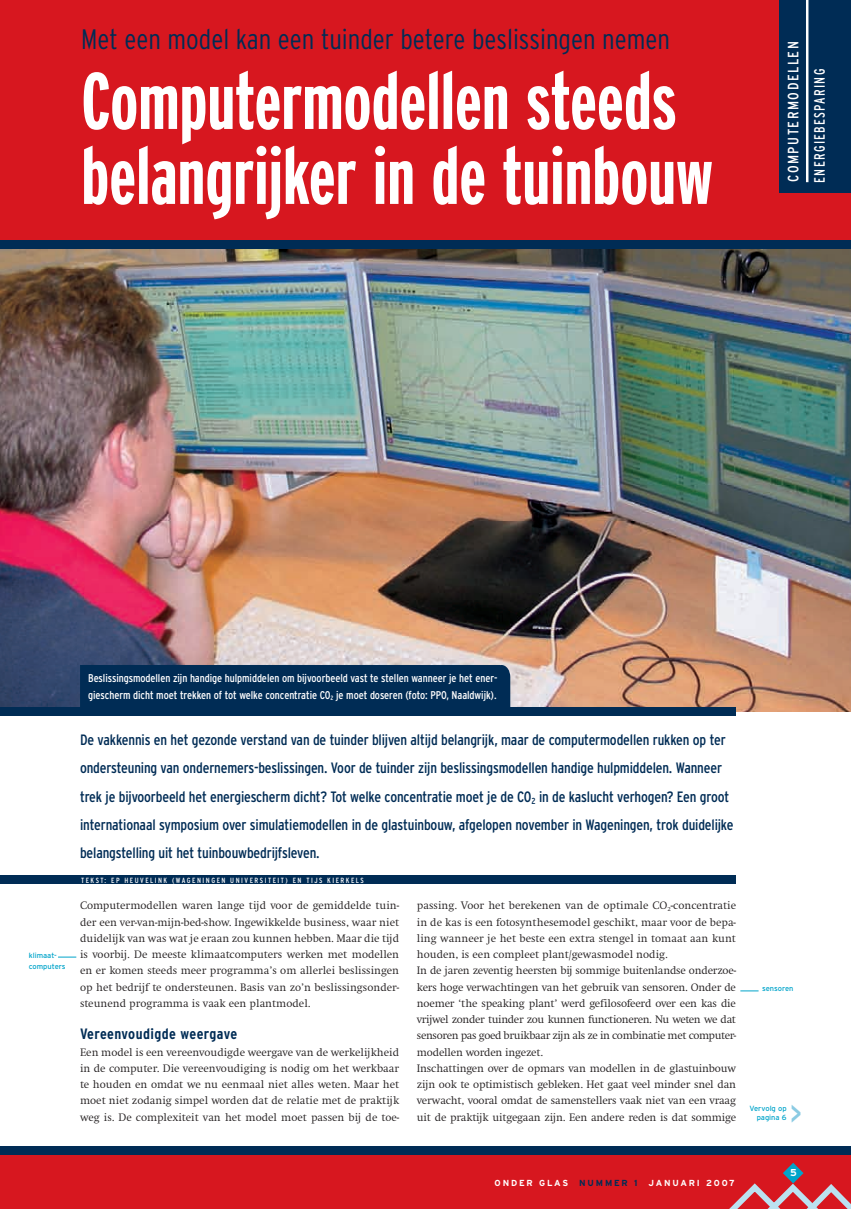
<style>
.page{position:relative;width:851px;height:1209px;background:#fff}
.page>*{position:absolute;margin:0;border:0;box-sizing:border-box;transform-origin:0 0}
.t1{font:700 extra-condensed 80px/75px "Interstate";color:#fff}
.t2{font:30.12px "Interstate";color:#8bcbe3}
.t3{font:300 condensed 28.12px "Interstate";color:#002c55}
.t4{font:condensed 15px/28.1px "Interstate";letter-spacing:-.01em;color:#002c55}
.t5{font:condensed 15px/26.4px "Interstate";letter-spacing:.1em;color:#fff}
.t6{font:700 condensed 15px "Interstate";letter-spacing:.025em;color:#002c55}
.t7{font:300 11.25px/16.2px "Swift";letter-spacing:-.015em;color:#231f20;text-align:justify}
.t8{font:condensed 11.25px/17.5px "Interstate";letter-spacing:-.005em;color:#fff}
.t9{font:700 10px "Interstate";color:#fff}
.t10{font:700 8.75px "Interstate";letter-spacing:.205em;color:#fff}
.t11{font:700 8.75px "Interstate";letter-spacing:.205em;color:#002c55}
.t12{font:condensed 7.5px "Interstate";letter-spacing:.2em;color:#fff}
.t13{font:7.5px/8.8px "Interstate";color:#00a4ca;text-align:right}
</style>
<div class="page">
<img style="left:0;top:0;width:850px;height:1209px">
<h3 class="t3" style="left:81px;top:29px;width:590px">Met een model kan een tuinder betere beslissingen nemen</h3>
<h1 class="t1" style="left:81px;top:70px;width:633px">Computermodellen steeds belangrijker in de tuinbouw</h1>
<h3 class="t5" style="left:781px;top:183px;width:143px;rotate:-90deg">COMPUTERMODELLEN<br>ENERGIEBESPARING</h3>
<p class="t13" style="left:29px;top:949px;width:38px;line-height:11.2px;text-align:left">klimaat&shy;computers</p>
<p class="t8" style="left:88px;top:670px;width:410px">Beslissingsmodellen zijn handige hulpmiddelen om bijvoorbeeld vast te stellen wanneer je het ener&shy;giescherm dicht moet trekken of tot welke concentratie CO<sub>2</sub> je moet doseren (foto: PPO, Naaldwijk).</p>
<p class="t4" style="left:80px;top:727px;width:655px">De vakkennis en het gezonde verstand van de tuinder blijven altijd belangrijk, maar de computermodellen rukken op ter ondersteuning van ondernemers-beslissingen. Voor de tuinder zijn beslissingsmodellen handige hulpmiddelen. Wanneer trek je bijvoorbeeld het energiescherm dicht? Tot welke concentratie moet je de CO<sub>2</sub> in de kaslucht verhogen? Een groot internationaal symposium over simulatiemodellen in de glastuinbouw, afgelopen november in Wageningen, trok duidelijke belangstelling uit het tuinbouwbedrijfsleven.</p>
<p class="t12" style="left:81px;top:877px;width:284px">TEKST: EP HEUVELINK (WAGENINGEN UNIVERSITEIT) EN TIJS KIERKELS</p>
<p class="t7" style="left:80px;top:898px;width:320px">Computermodellen waren lange tijd voor de gemiddelde tuin&shy;der een ver-van-mijn-bed-show. Ingewikkelde business, waar niet duidelijk van was wat je eraan zou kunnen hebben. Maar die tijd is voorbij. De meeste klimaatcomputers werken met modellen en er komen steeds meer programma’s om allerlei beslissingen op het bedrijf te ondersteunen. Basis van zo’n beslissingsonder&shy;steunend programma is vaak een plantmodel.</p>
<h3 class="t6" style="left:80px;top:1027px;width:159px">Vereenvoudigde weergave</h3>
<p class="t7" style="left:80px;top:1045px;width:320px">Een model is een vereenvoudigde weergave van de werkelijkheid in de computer. Die vereenvoudiging is nodig om het werkbaar te houden en omdat we nu eenmaal niet alles weten. Maar het moet niet zodanig simpel worden dat de relatie met de praktijk weg is. De complexiteit van het model moet passen bij de toe-</p>
<p class="t7" style="left:417px;top:898px;width:320px;text-align:left">passing. Voor het berekenen van de optimale CO<sub>2</sub>-concentratie in de kas is een fotosynthesemodel geschikt, maar voor de bepa&shy;ling wanneer je het beste een extra stengel in tomaat aan kunt houden, is een compleet plant/gewasmodel nodig.<br>In de jaren zeventig heersten bij sommige buitenlandse onderzoe&shy;kers hoge verwachtingen van het gebruik van sensoren. Onder de noemer ‘the speaking plant’ werd gefilosofeerd over een kas die vrijwel zonder tuinder zou kunnen functioneren. Nu weten we dat sensoren pas goed bruikbaar zijn als ze in combinatie met computer&shy;modellen worden ingezet.<br>Inschattingen over de opmars van modellen in de glastuinbouw zijn ook te optimistisch gebleken. Het gaat veel minder snel dan verwacht, vooral omdat de samenstellers vaak niet van een vraag uit de praktijk uitgegaan zijn. Een andere reden is dat sommige</p>
<p class="t13" style="left:761px;top:984px;width:33px">sensoren</p>
<p class="t13" style="left:749px;top:1104px;width:39px">Vervolg op pagina 6</p>
<h2 class="t2" style="left:789px;top:1096px;width:14px">&gt;</h2>
<p class="t10" style="left:494px;top:1179px;width:75px">ONDER GLAS</p>
<p class="t11" style="left:579px;top:1179px;width:60px">NUMMER 1</p>
<p class="t10" style="left:648px;top:1179px;width:88px">JANUARI 2007</p>
<p class="t9" style="left:790px;top:1169px;width:8px">5</p>
</div>
